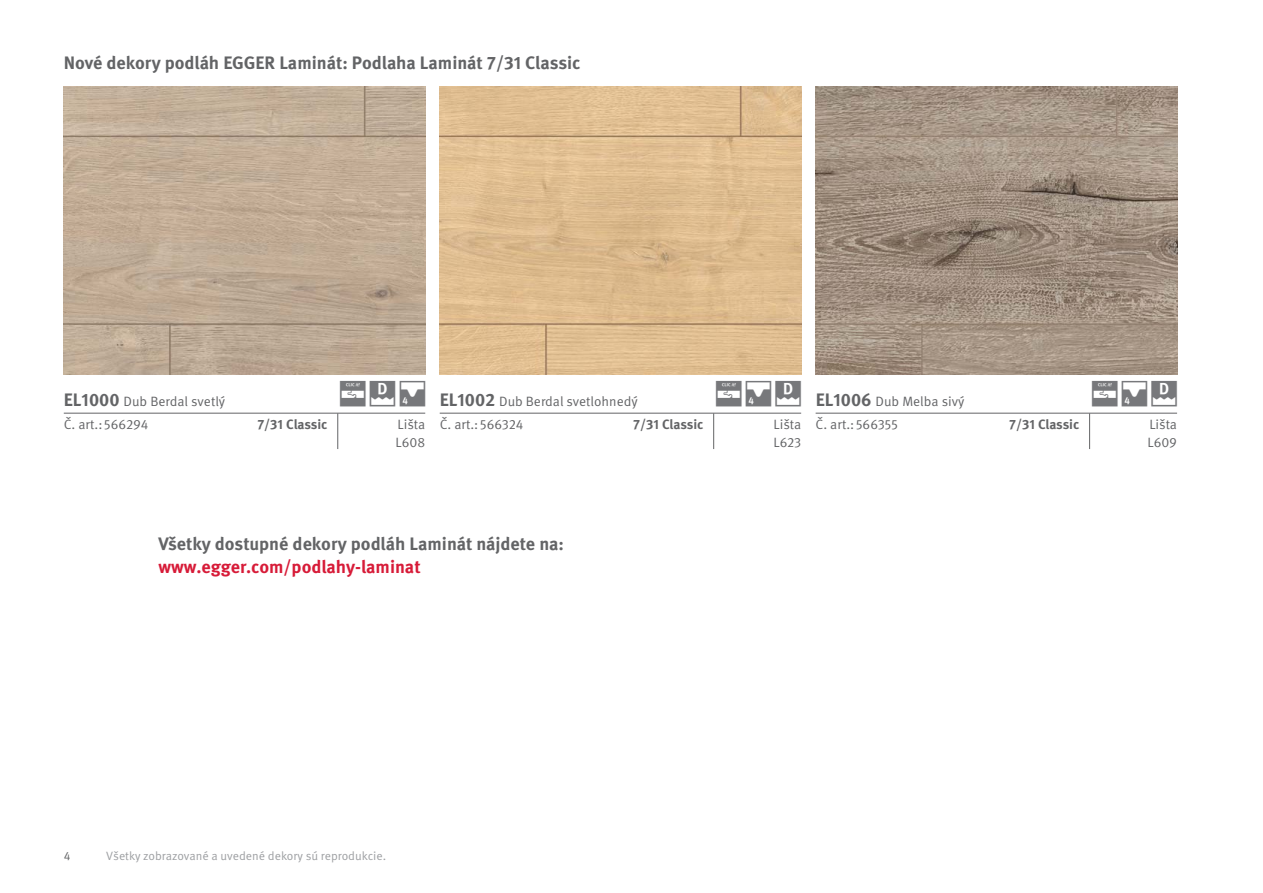
<style>
.page{position:relative;width:1263px;height:893px;background:#fff}
.page>*{position:absolute;margin:0;border:0;box-sizing:border-box;transform-origin:0 0}
.t1{font:25.5px "Icons ERP";color:#77787b}
.t2{font:700 18px "Meta Pro";color:#636466}
.t3{font:700 18px "Meta Pro";color:#d71b38}
.t4{font:13.5px/18px "Meta Pro";color:#636466}
.t5{font:700 13.5px "Meta Pro";letter-spacing:-.01em;color:#636466}
.t6{font:12px "Meta Pro";color:#9d9fa2}
.t7{font:12px "Meta Pro";color:#636466}
.s1{font-weight:700;font-size:18px}
</style>
<div class="page">
<img style="left:440px;top:86px;width:361px;height:289px">
<hr style="left:440px;top:413px;width:361px;height:1px;background:#636466">
<hr style="left:713px;top:413px;width:1px;height:36px;background:#636466">
<img style="left:816px;top:86px;width:361px;height:289px">
<hr style="left:816px;top:413px;width:361px;height:1px;background:#636466">
<hr style="left:1089px;top:413px;width:1px;height:36px;background:#636466">
<img style="left:64px;top:86px;width:361px;height:289px">
<hr style="left:64px;top:413px;width:361px;height:1px;background:#636466">
<hr style="left:337px;top:413px;width:1px;height:36px;background:#636466">
<h2 class="t2" style="left:64px;top:48px;width:518px">Nové dekory podláh EGGER Laminát: Podlaha Laminát 7/31 Classic</h2>
<p class="t4" style="left:64px;top:390px;width:163px;line-height:22.5px"><span class="s1">EL1000</span> Dub Berdal svetlý<br>Č. art.: 566294</p>
<p class="t5" style="left:257px;top:414px;width:72px">7/31 Classic</p>
<h1 class="t1" style="left:340px;top:381px;width:87px">Q D y</h1>
<p class="t4" style="left:395px;top:415px;width:31px">Lišta<br>L608</p>
<h1 class="t1" style="left:716px;top:381px;width:87px">Qy D</h1>
<h1 class="t1" style="left:1092px;top:381px;width:87px">Qy D</h1>
<p class="t4" style="left:816px;top:391px;width:150px;line-height:22.5px"><span class="s1">EL1006</span> Dub Melba sivý<br>Č. art.: 566355</p>
<p class="t4" style="left:440px;top:391px;width:200px;line-height:22.5px"><span class="s1">EL1002</span> Dub Berdal svetlohnedý<br>Č. art.: 566324</p>
<p class="t5" style="left:633px;top:414px;width:72px">7/31 Classic</p>
<p class="t4" style="left:1147px;top:415px;width:31px">Lišta<br>L609</p>
<p class="t5" style="left:1009px;top:414px;width:72px">7/31 Classic</p>
<p class="t4" style="left:773px;top:415px;width:29px">Lišta<br>L623</p>
<h2 class="t2" style="left:158px;top:530px;width:407px">Všetky dostupné dekory podláh Laminát nájdete na:</h2>
<h2 class="t3" style="left:158px;top:552px;width:264px">www.egger.com/podlahy-laminat</h2>
<p class="t7" style="left:64px;top:848px;width:8px">4</p>
<p class="t6" style="left:106px;top:848px;width:281px">Všetky zobrazované a uvedené dekory sú reprodukcie.</p>
</div>
